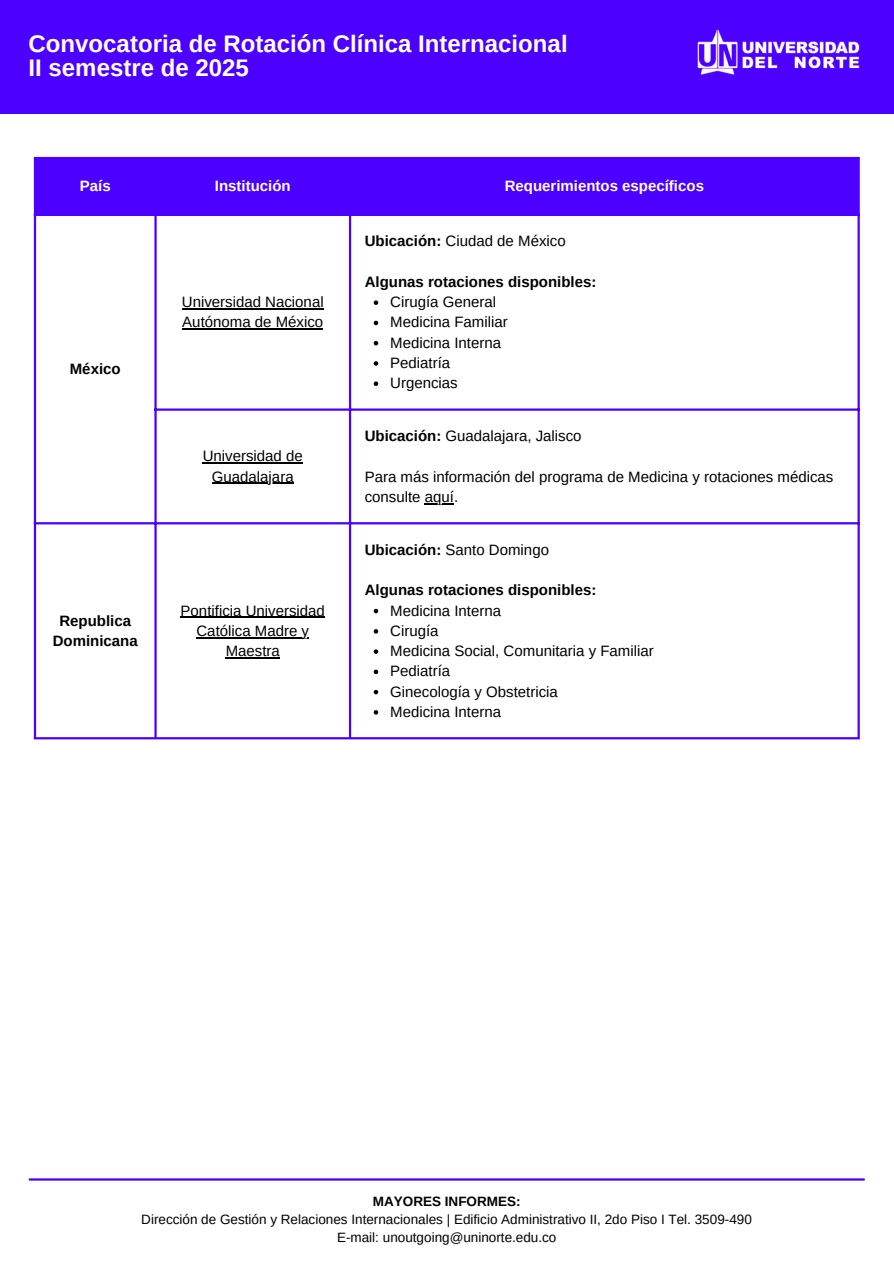
<style>
.page{position:relative;width:894px;height:1264px;background:#fff}
.page>*{position:absolute;margin:0;border:0;box-sizing:border-box;transform-origin:0 0}
.t1{font:700 24px/23.7px "Arimo";color:#fff}
.t2{font:15px/20.2px "Arimo";color:#000}
.t3{font:700 15px "Arimo";color:#000}
.t4{font:700 15px "Arimo";color:#fff}
.t5{font:13.5px "Arimo";color:#000}
.t6{font:700 13.5px "Arimo";color:#000}
.s1{font-weight:700}
</style>
<div class="page">
<hr style="left:30px;top:1178px;width:833px;height:2px;background:#4c00ff">
<div style="left:36px;top:159px;width:821px;height:55px;background:#4c00ff"></div>
<hr style="left:182px;top:308px;width:141px;height:1px;background:#000">
<hr style="left:182px;top:328px;width:141px;height:2px;background:#000">
<svg style="left:373px;top:300px;width:5px;height:5px"></svg>
<svg style="left:373px;top:321px;width:5px;height:4px"></svg>
<svg style="left:373px;top:341px;width:5px;height:4px"></svg>
<svg style="left:373px;top:361px;width:5px;height:5px"></svg>
<svg style="left:373px;top:381px;width:5px;height:5px"></svg>
<hr style="left:203px;top:462px;width:100px;height:1px;background:#000">
<hr style="left:212px;top:483px;width:81px;height:1px;background:#000">
<hr style="left:424px;top:503px;width:30px;height:1px;background:#000">
<hr style="left:180px;top:616px;width:145px;height:2px;background:#000">
<hr style="left:196px;top:637px;width:113px;height:1px;background:#000">
<hr style="left:226px;top:657px;width:54px;height:1px;background:#000">
<svg style="left:373px;top:609px;width:5px;height:4px"></svg>
<svg style="left:373px;top:629px;width:5px;height:4px"></svg>
<svg style="left:373px;top:649px;width:5px;height:5px"></svg>
<svg style="left:373px;top:669px;width:5px;height:5px"></svg>
<svg style="left:373px;top:690px;width:5px;height:4px"></svg>
<svg style="left:373px;top:710px;width:5px;height:4px"></svg>
<hr style="left:34px;top:159px;width:2px;height:578px;background:#4c00ff">
<hr style="left:154px;top:159px;width:3px;height:578px;background:#4c00ff">
<hr style="left:349px;top:159px;width:2px;height:578px;background:#4c00ff">
<hr style="left:857px;top:159px;width:2px;height:578px;background:#4c00ff">
<hr style="left:34px;top:157px;width:825px;height:2px;background:#4c00ff">
<hr style="left:34px;top:214px;width:825px;height:2px;background:#4c00ff">
<hr style="left:154px;top:408px;width:705px;height:3px;background:#4c00ff">
<hr style="left:34px;top:522px;width:825px;height:2px;background:#4c00ff">
<hr style="left:34px;top:737px;width:825px;height:2px;background:#4c00ff">
<div style="left:0;top:0;width:893px;height:114px;background:#4c00ff"></div>
<img style="left:697px;top:29px;width:163px;height:46px">
<p class="t1" style="left:29px;top:32px;width:540px">Convocatoria de Rotación Clínica Internacional<br>II semestre de 2025</p>
<p class="t4" style="left:80px;top:177px;width:32px">País</p>
<p class="t4" style="left:215px;top:177px;width:77px">Institución</p>
<p class="t4" style="left:504px;top:177px;width:201px">Requerimientos específicos</p>
<p class="t3" style="left:70px;top:360px;width:52px">México</p>
<p class="t3" style="left:59px;top:612px;width:73px">Republica</p>
<p class="t3" style="left:53px;top:632px;width:86px">Dominicana</p>
<p class="t2" style="left:182px;top:292px;width:143px">Universidad Nacional<br>Autónoma de México</p>
<p class="t2" style="left:203px;top:446px;width:102px">Universidad de</p>
<p class="t2" style="left:212px;top:466px;width:83px">Guadalajara</p>
<p class="t2" style="left:180px;top:600px;width:146px">Pontificia Universidad</p>
<p class="t2" style="left:196px;top:620px;width:114px;text-align:center">Católica Madre y<br>Maestra</p>
<p class="t2" style="left:364px;top:231px;width:202px"><span class="s1">Ubicación:</span> Ciudad de México</p>
<p class="t3" style="left:364px;top:273px;width:233px">Algunas rotaciones disponibles:</p>
<p class="t2" style="left:390px;top:292px;width:107px">Cirugía General</p>
<p class="t2" style="left:390px;top:312px;width:119px">Medicina Familiar</p>
<p class="t2" style="left:390px;top:332px;width:112px">Medicina Interna</p>
<p class="t2" style="left:390px;top:352px;width:62px">Pediatría</p>
<p class="t2" style="left:390px;top:373px;width:69px">Urgencias</p>
<p class="t2" style="left:364px;top:426px;width:218px"><span class="s1">Ubicación:</span> Guadalajara, Jalisco</p>
<p class="t2" style="left:364px;top:466px;width:470px">Para más información del programa de Medicina y rotaciones médicas consulte aquí.</p>
<p class="t2" style="left:364px;top:539px;width:186px"><span class="s1">Ubicación:</span> Santo Domingo</p>
<p class="t3" style="left:364px;top:581px;width:233px">Algunas rotaciones disponibles:</p>
<p class="t2" style="left:390px;top:600px;width:112px">Medicina Interna</p>
<p class="t2" style="left:390px;top:620px;width:50px">Cirugía</p>
<p class="t2" style="left:390px;top:640px;width:265px">Medicina Social, Comunitaria y Familiar</p>
<p class="t2" style="left:390px;top:661px;width:62px">Pediatría</p>
<p class="t2" style="left:390px;top:681px;width:169px">Ginecología y Obstetricia</p>
<p class="t2" style="left:390px;top:701px;width:112px">Medicina Interna</p>
<p class="t6" style="left:373px;top:1193px;width:149px">MAYORES INFORMES:</p>
<h1 class="t5" style="left:141px;top:1211px;width:612px">Dirección de Gestión y Relaciones Internacionales | Edificio Administrativo II, 2do Piso I Tel. 3509-490</h1>
<p class="t5" style="left:337px;top:1229px;width:221px">E-mail: unoutgoing@uninorte.edu.co</p>
</div>
